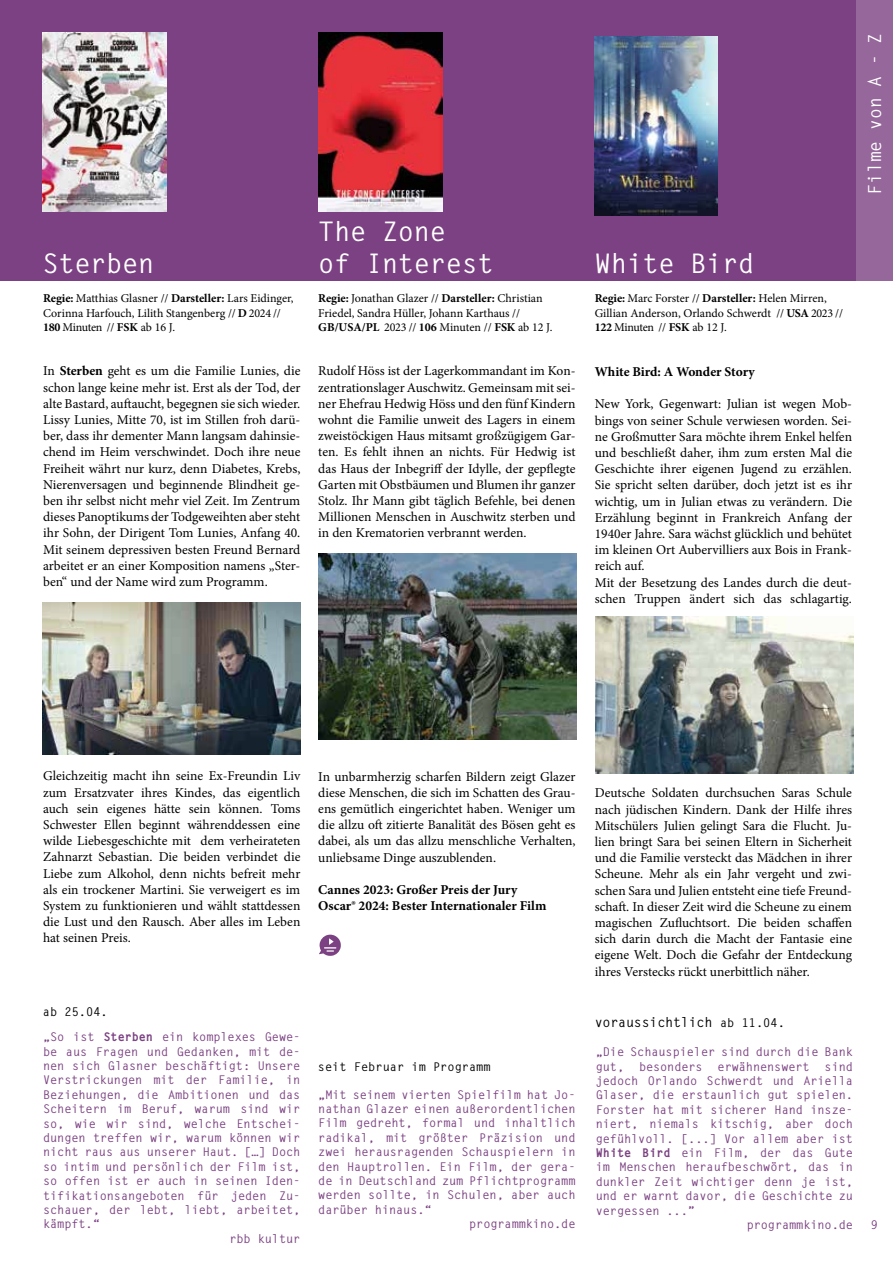
<style>
.page{position:relative;width:893px;height:1263px;background:#fff}
.page>*{position:absolute;margin:0;border:0;box-sizing:border-box;transform-origin:0 0}
.t1{font:700 27px/32.4px "Letter Gothic Std";letter-spacing:-.01em;color:#fff}
.t2{font:700 18px "Letter Gothic Std";color:#fff}
.t3{font:13.5px/16.2px "Minion Pro";color:#000;text-align:justify}
.t4{font:700 13.5px/16.2px "Minion Pro";letter-spacing:-.005em;color:#000}
.t5{font:700 13.5px "Letter Gothic Std";letter-spacing:-.02em;color:#000}
.t6{font:700 12px "Letter Gothic Std";letter-spacing:-.01em;color:#7b4182}
.t7{font:12px/14.4px "Minion Pro";letter-spacing:-.005em;color:#000}
.t8{font:700 12px "Letter Gothic Std";color:#000}
.s1{font-weight:700}
.s2{font-family:"Letter Got L"}
.s3{font-size:12px}
</style>
<div class="page">
<div style="left:0;top:0;width:856px;height:281px;background:#7b4182"></div>
<div style="left:856px;top:0;width:37px;height:281px;background:#95679b"></div>
<img style="left:319px;top:33px;width:123px;height:179px">
<img style="left:319px;top:553px;width:257px;height:186px">
<img style="left:43px;top:33px;width:123px;height:178px">
<img style="left:43px;top:602px;width:257px;height:152px">
<img style="left:594px;top:37px;width:124px;height:178px">
<img style="left:596px;top:616px;width:257px;height:157px">
<svg style="left:319px;top:935px;width:22px;height:21px"></svg>
<h1 class="t1" style="left:318px;top:215px;width:177px">The Zone<br>of Interest</h1>
<h1 class="t1" style="left:43px;top:247px;width:113px">Sterben</h1>
<h1 class="t1" style="left:595px;top:247px;width:161px">White Bird</h1>
<p class="t7" style="left:43px;top:291px;width:252px"><span class="s1">Regie:</span> Matthias Glasner // <span class="s1">Darsteller:</span> Lars Eidinger,<br>Corinna Harfouch, Lilith Stangenberg // <span class="s1">D</span> 2024 //<br><span class="s1">180</span> Minuten // <span class="s1">FSK</span> ab 16 J.</p>
<p class="t3" style="left:43px;top:363px;width:259px">In <span class="s1">Sterben</span> geht es um die Familie Lunies, die schon lange keine mehr ist. Erst als der Tod, der alte Bastard, auftaucht, begegnen sie sich wieder.<br>Lissy Lunies, Mitte 70, ist im Stillen froh darü&shy;ber, dass ihr dementer Mann langsam dahinsie&shy;chend im Heim verschwindet. Doch ihre neue Freiheit währt nur kurz, denn Diabetes, Krebs, Nierenversagen und beginnende Blindheit ge&shy;ben ihr selbst nicht mehr viel Zeit. Im Zentrum dieses Panoptikums der Todgeweihten aber steht ihr Sohn, der Dirigent Tom Lunies, Anfang 40.<br>Mit seinem depressiven besten Freund Bernard arbeitet er an einer Komposition namens „Ster&shy;ben“ und der Name wird zum Programm.</p>
<p class="t7" style="left:318px;top:291px;width:236px"><span class="s1">Regie:</span> Jonathan Glazer // <span class="s1">Darsteller:</span> Christian<br>Friedel, Sandra Hüller, Johann Karthaus //<br><span class="s1">GB/USA/PL</span> 2023 // <span class="s1">106</span> Minuten // <span class="s1">FSK</span> ab 12 J.</p>
<p class="t3" style="left:318px;top:363px;width:259px">Rudolf Höss ist der Lagerkommandant im Kon&shy;zentrationslager Auschwitz. Gemeinsam mit sei&shy;ner Ehefrau Hedwig Höss und den fünf Kindern wohnt die Familie unweit des Lagers in einem zweistöckigen Haus mitsamt großzügigem Gar&shy;ten. Es fehlt ihnen an nichts. Für Hedwig ist das Haus der Inbegriff der Idylle, der gepflegte Garten mit Obstbäumen und Blumen ihr ganzer Stolz. Ihr Mann gibt täglich Befehle, bei denen Millionen Menschen in Auschwitz sterben und in den Krematorien verbrannt werden.</p>
<p class="t7" style="left:595px;top:291px;width:250px"><span class="s1">Regie:</span> Marc Forster // <span class="s1">Darsteller:</span> Helen Mirren,<br>Gillian Anderson, Orlando Schwerdt // <span class="s1">USA</span> 2023 //<br><span class="s1">122</span> Minuten // <span class="s1">FSK</span> ab 12 J.</p>
<p class="t4" style="left:595px;top:363px;width:162px">White Bird: A Wonder Story</p>
<p class="t3" style="left:595px;top:396px;width:259px;text-align:left">New York, Gegenwart: Julian ist wegen Mob&shy;bings von seiner Schule verwiesen worden. Sei&shy;ne Großmutter Sara möchte ihrem Enkel helfen und beschließt daher, ihm zum ersten Mal die Geschichte ihrer eigenen Jugend zu erzählen.<br>Sie spricht selten darüber, doch jetzt ist es ihr wichtig, um in Julian etwas zu verändern. Die Erzählung beginnt in Frankreich Anfang der 1940er Jahre. Sara wächst glücklich und behütet im kleinen Ort Aubervilliers aux Bois in Frank&shy;reich auf.<br>Mit der Besetzung des Landes durch die deut&shy;schen Truppen ändert sich das schlagartig.</p>
<h2 class="t2" style="left:864px;top:195px;width:163px;rotate:-90deg">Filme von A - Z</h2>
<p class="t3" style="left:43px;top:768px;width:259px">Gleichzeitig macht ihn seine Ex-Freundin Liv zum Ersatzvater ihres Kindes, das eigentlich auch sein eigenes hätte sein können. Toms Schwester Ellen beginnt währenddessen eine wilde Liebesgeschichte mit dem verheirateten Zahnarzt Sebastian. Die beiden verbindet die Liebe zum Alkohol, denn nichts befreit mehr als ein trockener Martini. Sie verweigert es im System zu funktionieren und wählt stattdessen die Lust und den Rausch. Aber alles im Leben hat seinen Preis.</p>
<p class="t3" style="left:318px;top:768px;width:259px">In unbarmherzig scharfen Bildern zeigt Glazer diese Menschen, die sich im Schatten des Grau&shy;ens gemütlich eingerichtet haben. Weniger um die allzu oft zitierte Banalität des Bösen geht es dabei, als um das allzu menschliche Verhalten, unliebsame Dinge auszublenden.</p>
<p class="t4" style="left:318px;top:881px;width:230px">Cannes 2023: Großer Preis der Jury<br>Oscar® 2024: Bester Internationaler Film</p>
<p class="t8" style="left:43px;top:1004px;width:66px">ab 25.04.</p>
<p class="t6" style="left:43px;top:1029px;width:259px">„So ist <span class="s2">Sterben</span> ein komplexes Gewe-</p>
<p class="t6" style="left:43px;top:1044px;width:259px">be aus Fragen und Gedanken, mit de-</p>
<p class="t6" style="left:43px;top:1058px;width:259px">nen sich Glasner beschäftigt: Unsere</p>
<p class="t6" style="left:43px;top:1073px;width:259px">Verstrickungen mit der Familie, in</p>
<p class="t6" style="left:43px;top:1087px;width:259px">Beziehungen, die Ambitionen und das</p>
<p class="t6" style="left:43px;top:1101px;width:259px">Scheitern im Beruf, warum sind wir</p>
<p class="t6" style="left:43px;top:1116px;width:259px">so, wie wir sind, welche Entschei-</p>
<p class="t6" style="left:43px;top:1130px;width:259px">dungen treffen wir, warum können wir</p>
<p class="t6" style="left:43px;top:1145px;width:259px">nicht raus aus unserer Haut. […] Doch</p>
<p class="t6" style="left:43px;top:1159px;width:259px">so intim und persönlich der Film ist,</p>
<p class="t6" style="left:43px;top:1173px;width:259px">so offen ist er auch in seinen Iden-</p>
<p class="t6" style="left:43px;top:1188px;width:259px">tifikationsangeboten für jeden Zu-</p>
<p class="t6" style="left:43px;top:1202px;width:259px">schauer, der lebt, liebt, arbeitet,</p>
<p class="t6" style="left:43px;top:1217px;width:58px">kämpft.“</p>
<p class="t6" style="left:229px;top:1231px;width:72px">rbb kultur</p>
<p class="t8" style="left:318px;top:1059px;width:174px">seit Februar im Programm</p>
<p class="t6" style="left:318px;top:1087px;width:259px">„Mit seinem vierten Spielfilm hat Jo-</p>
<p class="t6" style="left:318px;top:1101px;width:259px">nathan Glazer einen außerordentlichen</p>
<p class="t6" style="left:318px;top:1116px;width:259px">Film gedreht, formal und inhaltlich</p>
<p class="t6" style="left:318px;top:1130px;width:259px">radikal, mit größter Präzision und</p>
<p class="t6" style="left:318px;top:1144px;width:259px">zwei herausragenden Schauspielern in</p>
<p class="t6" style="left:318px;top:1159px;width:259px">den Hauptrollen. Ein Film, der gera-</p>
<p class="t6" style="left:318px;top:1173px;width:259px">de in Deutschland zum Pflichtprogramm</p>
<p class="t6" style="left:318px;top:1188px;width:259px">werden sollte, in Schulen, aber auch</p>
<p class="t6" style="left:318px;top:1202px;width:115px">darüber hinaus.“</p>
<p class="t6" style="left:469px;top:1216px;width:108px">programmkino.de</p>
<p class="t3" style="left:595px;top:785px;width:259px">Deutsche Soldaten durchsuchen Saras Schule nach jüdischen Kindern. Dank der Hilfe ihres Mitschülers Julien gelingt Sara die Flucht. Ju&shy;lien bringt Sara bei seinen Eltern in Sicherheit und die Familie versteckt das Mädchen in ihrer Scheune. Mehr als ein Jahr vergeht und zwi&shy;schen Sara und Julien entsteht eine tiefe Freund&shy;schaft. In dieser Zeit wird die Scheune zu einem magischen Zufluchtsort. Die beiden schaffen sich darin durch die Macht der Fantasie eine eigene Welt. Doch die Gefahr der Entdeckung ihres Verstecks rückt unerbittlich näher.</p>
<p class="t5" style="left:595px;top:1013px;width:192px">voraussichtlich <span class="s3">ab 11.04.</span></p>
<p class="t6" style="left:596px;top:1044px;width:259px">„Die Schauspieler sind durch die Bank</p>
<p class="t6" style="left:596px;top:1059px;width:259px">gut, besonders erwähnenswert sind</p>
<p class="t6" style="left:596px;top:1073px;width:259px">jedoch Orlando Schwerdt und Ariella</p>
<p class="t6" style="left:596px;top:1087px;width:259px">Glaser, die erstaunlich gut spielen.</p>
<p class="t6" style="left:596px;top:1102px;width:259px">Forster hat mit sicherer Hand insze-</p>
<p class="t6" style="left:596px;top:1116px;width:259px">niert, niemals kitschig, aber doch</p>
<p class="t6" style="left:596px;top:1131px;width:259px">gefühlvoll. [...] Vor allem aber ist</p>
<p class="t6" style="left:596px;top:1145px;width:259px"><span class="s2">White Bird</span> ein Film, der das Gute</p>
<p class="t6" style="left:596px;top:1159px;width:259px">im Menschen heraufbeschwört, das in</p>
<p class="t6" style="left:596px;top:1174px;width:259px">dunkler Zeit wichtiger denn je ist,</p>
<p class="t6" style="left:596px;top:1188px;width:259px">und er warnt davor, die Geschichte zu</p>
<p class="t6" style="left:596px;top:1203px;width:101px">vergessen ...”</p>
<p class="t6" style="left:747px;top:1217px;width:108px">programmkino.de</p>
<p class="t6" style="left:871px;top:1217px;width:9px">9</p>
</div>
